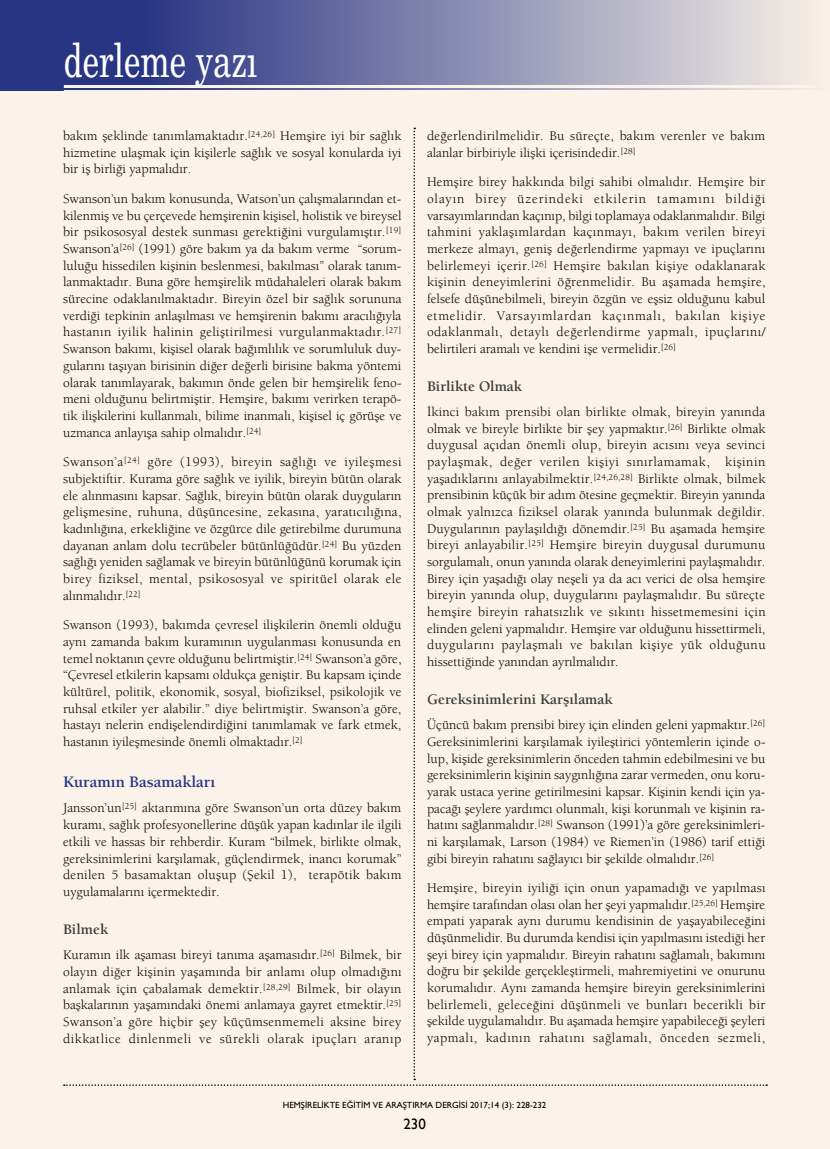
<style>
.page{position:relative;width:830px;height:1149px;background:#fff}
.page>*{position:absolute;margin:0;border:0;box-sizing:border-box;transform-origin:0 0}
.t1{font:46.95px "Madison Tr";color:#fff}
.t2{font:16.5px "Berkeley Bold Tr";color:#283583}
.t3{font:15px "Berkeley Bold Tr";color:#3c3c3b}
.t4{font:15px "Gill Sans";color:#000}
.t5{font:13.5px/16.6px "Berkeley Book Tr";color:#000;text-align:justify}
.t6{font:13.5px/16.6px "Berkeley Book Tr";letter-spacing:.02em;color:#000}
.t7{font:9px "Gill Sans Normal Tr";color:#000}
</style>
<div class="page">
<div style="left:0;top:0;width:829px;height:1148px;background:#fbf3e9"></div>
<svg style="left:0;top:0;width:800px;height:91px;background:#797eaa"></svg>
<hr style="left:64px;top:85px;width:752px;height:3px;background:#fbf3e9">
<hr style="left:64px;top:90px;width:752px;height:1px;background:#fbf3e9">
<hr style="left:829px;top:0;width:1px;height:90px;background:#283583">
<h1 class="t1" style="left:64px;top:31px;width:195px">derleme yazı</h1>
<p class="t5" style="left:63px;top:127px;width:340px">bakım şeklinde tanımlamaktadır.<sup>[24,26]</sup> Hemşire iyi bir sağlık hizmetine ulaşmak için kişilerle sağlık ve sosyal konularda iyi bir iş birliği yapmalıdır.</p>
<p class="t5" style="left:63px;top:190px;width:340px">Swanson’un bakım konusunda, Watson’un çalışmalarından et&shy;kilenmiş ve bu çerçevede hemşirenin kişisel, holistik ve bireysel bir psikososyal destek sunması gerektiğini vurgulamıştır.<sup>[19] </sup>Swanson’a<sup>[26]</sup> (1991) göre bakım ya da bakım verme “sorum&shy;luluğu hissedilen kişinin beslenmesi, bakılması” olarak tanım&shy;lanmaktadır. Buna göre hemşirelik müdahaleleri olarak bakım sürecine odaklanılmaktadır. Bireyin özel bir sağlık sorununa verdiği tepkinin anlaşılması ve hemşirenin bakımı aracılığıyla hastanın iyilik halinin geliştirilmesi vurgulanmaktadır.<sup>[27] </sup>Swanson bakımı, kişisel olarak bağımlılık ve sorumluluk duy&shy;gularını taşıyan birisinin diğer değerli birisine bakma yöntemi olarak tanımlayarak, bakımın önde gelen bir hemşirelik feno&shy;meni olduğunu belirtmiştir. Hemşire, bakımı verirken terapö&shy;tik ilişkilerini kullanmalı, bilime inanmalı, kişisel iç görüşe ve uzmanca anlayışa sahip olmalıdır.<sup>[24]</sup></p>
<p class="t5" style="left:63px;top:453px;width:340px">Swanson’a<sup>[24]</sup> göre (1993), bireyin sağlığı ve iyileşmesi subjektiftir. Kurama göre sağlık ve iyilik, bireyin bütün olarak ele alınmasını kapsar. Sağlık, bireyin bütün olarak duyguların gelişmesine, ruhuna, düşüncesine, zekasına, yaratıcılığına, kadınlığına, erkekliğine ve özgürce dile getirebilme durumuna dayanan anlam dolu tecrübeler bütünlüğüdür.<sup>[24]</sup> Bu yüzden sağlığı yeniden sağlamak ve bireyin bütünlüğünü korumak için birey fiziksel, mental, psikososyal ve spiritüel olarak ele alınmalıdır.<sup>[22]</sup></p>
<p class="t5" style="left:63px;top:616px;width:340px">Swanson (1993), bakımda çevresel ilişkilerin önemli olduğu aynı zamanda bakım kuramının uygulanması konusunda en temel noktanın çevre olduğunu belirtmiştir.<sup>[24]</sup> Swanson’a göre, “Çevresel etkilerin kapsamı oldukça geniştir. Bu kapsam içinde kültürel, politik, ekonomik, sosyal, biofiziksel, psikolojik ve ruhsal etkiler yer alabilir.” diye belirtmiştir. Swanson’a göre, hastayı nelerin endişelendirdiğini tanımlamak ve fark etmek, hastanın iyileşmesinde önemli olmaktadır.<sup>[2]</sup></p>
<p class="t2" style="left:63px;top:771px;width:153px">Kuramın Basamakları</p>
<p class="t5" style="left:63px;top:799px;width:340px">Jansson’un<sup>[25]</sup> aktarımına göre Swanson’un orta düzey bakım kuramı, sağlık profesyonellerine düşük yapan kadınlar ile ilgili etkili ve hassas bir rehberdir. Kuram “bilmek, birlikte olmak, gereksinimlerini karşılamak, güçlendirmek, inancı korumak” denilen 5 basamaktan oluşup (Şekil 1), terapötik bakım uygulamalarını içermektedir.</p>
<p class="t3" style="left:63px;top:919px;width:47px">Bilmek</p>
<p class="t5" style="left:63px;top:946px;width:340px">Kuramın ilk aşaması bireyi tanıma aşamasıdır.<sup>[26]</sup> Bilmek, bir olayın diğer kişinin yaşamında bir anlamı olup olmadığını anlamak için çabalamak demektir.<sup>[28,29]</sup> Bilmek, bir olayın başkalarının yaşamındaki önemi anlamaya gayret etmektir.<sup>[25] </sup>Swanson’a göre hiçbir şey küçümsenmemeli aksine birey dikkatlice dinlenmeli ve sürekli olarak ipuçları aranıp</p>
<p class="t6" style="left:427px;top:127px;width:340px">değerlendirilmelidir. Bu süreçte, bakım verenler ve bakım alanlar birbiriyle ilişki içerisindedir.<sup>[28]</sup></p>
<p class="t5" style="left:427px;top:173px;width:340px">Hemşire birey hakkında bilgi sahibi olmalıdır. Hemşire bir olayın birey üzerindeki etkilerin tamamını bildiği varsayımlarından kaçınıp, bilgi toplamaya odaklanmalıdır. Bilgi tahmini yaklaşımlardan kaçınmayı, bakım verilen bireyi merkeze almayı, geniş değerlendirme yapmayı ve ipuçlarını belirlemeyi içerir.<sup>[26]</sup> Hemşire bakılan kişiye odaklanarak kişinin deneyimlerini öğrenmelidir. Bu aşamada hemşire, felsefe düşünebilmeli, bireyin özgün ve eşsiz olduğunu kabul etmelidir. Varsayımlardan kaçınmalı, bakılan kişiye odaklanmalı, detaylı değerlendirme yapmalı, ipuçlarını/ belirtileri aramalı ve kendini işe vermelidir.<sup>[26]</sup></p>
<p class="t3" style="left:427px;top:377px;width:96px">Birlikte Olmak</p>
<p class="t5" style="left:427px;top:403px;width:340px">İkinci bakım prensibi olan birlikte olmak, bireyin yanında olmak ve bireyle birlikte bir şey yapmaktır.<sup>[26]</sup> Birlikte olmak duygusal açıdan önemli olup, bireyin acısını veya sevinci paylaşmak, değer verilen kişiyi sınırlamamak, kişinin yaşadıklarını anlayabilmektir.<sup>[24,26,28]</sup> Birlikte olmak, bilmek prensibinin küçük bir adım ötesine geçmektir. Bireyin yanında olmak yalnızca fiziksel olarak yanında bulunmak değildir.<br>Duygularının paylaşıldığı dönemdir.<sup>[25]</sup> Bu aşamada hemşire bireyi anlayabilir.<sup>[25]</sup> Hemşire bireyin duygusal durumunu sorgulamalı, onun yanında olarak deneyimlerini paylaşmalıdır.<br>Birey için yaşadığı olay neşeli ya da acı verici de olsa hemşire bireyin yanında olup, duygularını paylaşmalıdır. Bu süreçte hemşire bireyin rahatsızlık ve sıkıntı hissetmemesini için elinden geleni yapmalıdır. Hemşire var olduğunu hissettirmeli, duygularını paylaşmalı ve bakılan kişiye yük olduğunu hissettiğinde yanından ayrılmalıdır.</p>
<p class="t3" style="left:427px;top:690px;width:187px">Gereksinimlerini Karşılamak</p>
<p class="t5" style="left:427px;top:716px;width:340px">Üçüncü bakım prensibi birey için elinden geleni yapmaktır.<sup>[26] </sup>Gereksinimlerini karşılamak iyileştirici yöntemlerin içinde o&shy;lup, kişide gereksinimlerin önceden tahmin edebilmesini ve bu gereksinimlerin kişinin saygınlığına zarar vermeden, onu koru&shy;yarak ustaca yerine getirilmesini kapsar. Kişinin kendi için ya&shy;pacağı şeylere yardımcı olunmalı, kişi korunmalı ve kişinin ra&shy;hatını sağlanmalıdır.<sup>[28]</sup> Swanson (1991)’a göre gereksinimleri&shy;ni karşılamak, Larson (1984) ve Riemen’in (1986) tarif ettiği gibi bireyin rahatını sağlayıcı bir şekilde olmalıdır.<sup>[26]</sup></p>
<p class="t5" style="left:427px;top:879px;width:340px">Hemşire, bireyin iyiliği için onun yapamadığı ve yapılması hemşire tarafından olası olan her şeyi yapmalıdır.<sup>[25,26]</sup> Hemşire empati yaparak aynı durumu kendisinin de yaşayabileceğini düşünmelidir. Bu durumda kendisi için yapılmasını istediği her şeyi birey için yapmalıdır. Bireyin rahatını sağlamalı, bakımını doğru bir şekilde gerçekleştirmeli, mahremiyetini ve onurunu korumalıdır. Aynı zamanda hemşire bireyin gereksinimlerini belirlemeli, geleceğini düşünmeli ve bunları becerikli bir şekilde uygulamalıdır. Bu aşamada hemşire yapabileceği şeyleri yapmalı, kadının rahatını sağlamalı, önceden sezmeli,</p>
<p class="t7" style="left:282px;top:1099px;width:265px">HEMŞİRELİKTE EĞİTİM VE ARAŞTIRMA DERGİSİ 2017;14 (3): 228-232</p>
<p class="t4" style="left:403px;top:1114px;width:24px">230</p>
</div>
